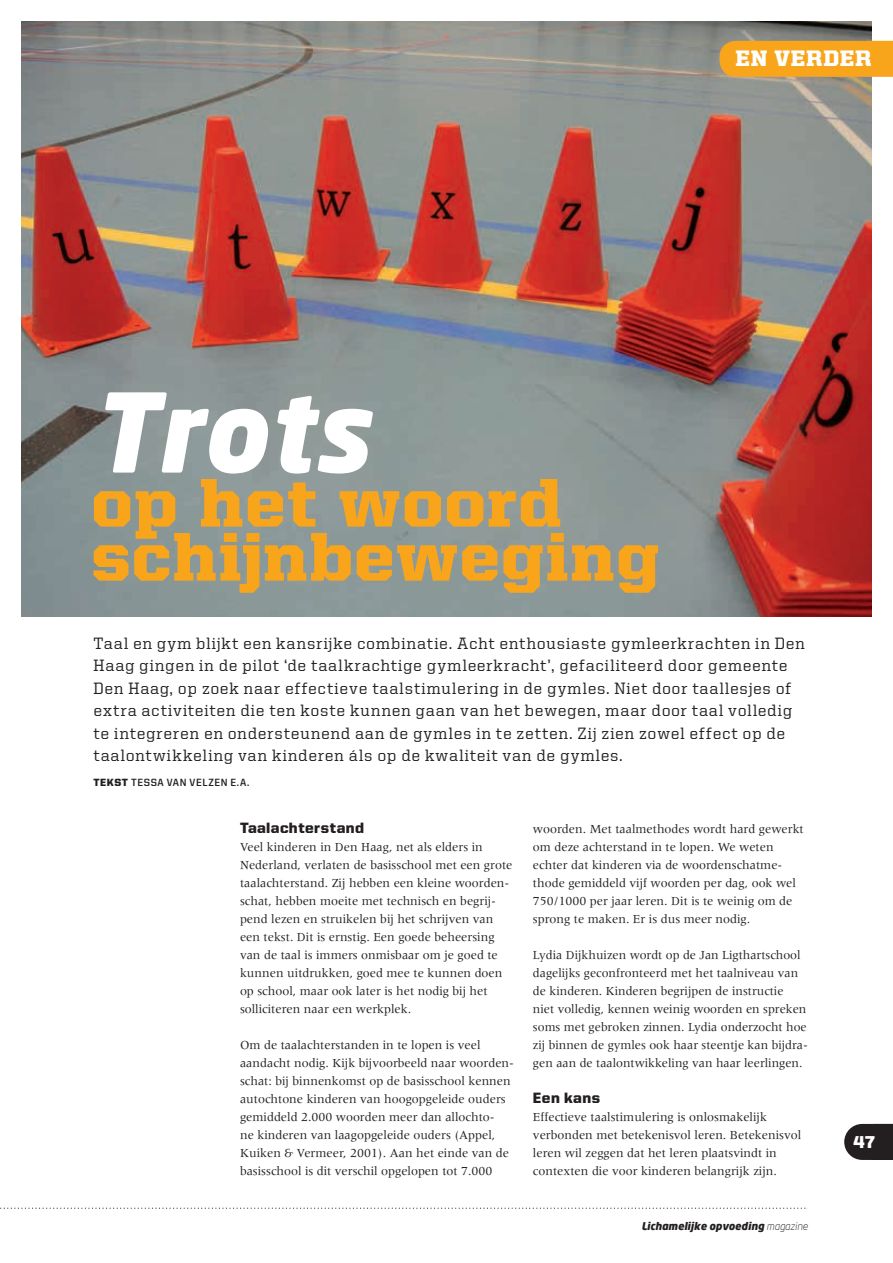
<style>
.page{position:relative;width:893px;height:1263px;background:#fff}
.page>*{position:absolute;margin:0;border:0;box-sizing:border-box;transform-origin:0 0}
.t1{font:italic 900 108px "Neo Sans";color:#fff}
.t2{font:900 69px/54px "United Serif Reg";letter-spacing:.02em;color:#f9a51b}
.t3{font:900 22.5px "United Serif Reg";letter-spacing:.035em;color:#fff}
.t4{font:900 17.25px "United Sans Reg";color:#fff}
.t5{font:500 16.5px/22.5px "United Serif Reg";letter-spacing:.05em;color:#231f20}
.t6{font:900 15px "United Sans Reg";letter-spacing:.03em;color:#231f20}
.t7{font:12.75px/18px "Meridien LT Std";color:#231f20}
.t8{font:italic 900 10.5px "Neo Sans";color:#231f20}
.t9{font:700 10.5px "United Sans Reg";letter-spacing:.06em;color:#231f20}
.s1{font-weight:900}
.s2{font-weight:300}
</style>
<div class="page">
<img style="left:21px;top:21px;width:851px;height:596px">
<div style="left:719px;top:41px;width:174px;height:36px;background:#f9a51b"></div>
<svg style="left:844px;top:1124px;width:49px;height:36px"></svg>
<svg style="left:0;top:1207px;width:808px;height:2px"></svg>
<h3 class="t3" style="left:735px;top:46px;width:138px">EN VERDER</h3>
<h1 class="t1" style="left:91px;top:362px;width:278px">Trots</h1>
<h2 class="t2" style="left:91px;top:475px;width:569px">op het woord schijnbeweging</h2>
<p class="t5" style="left:94px;top:632px;width:713px">Taal en gym blijkt een kansrijke combinatie. Acht enthousiaste gymleerkrachten in Den Haag gingen in de pilot ‘de taalkrachtige gymleerkracht’, gefaciliteerd door gemeente Den Haag, op zoek naar effectieve taalstimulering in de gymles. Niet door taallesjes of extra activiteiten die ten koste kunnen gaan van het bewegen, maar door taal volledig te integreren en ondersteunend aan de gymles in te zetten. Zij zien zowel effect op de taalontwikkeling van kinderen áls op de kwaliteit van de gymles.</p>
<p class="t9" style="left:94px;top:777px;width:157px"><span class="s1">TEKST</span> TESSA VAN VELZEN E.A.</p>
<p class="t6" style="left:240px;top:819px;width:126px">Taalachterstand</p>
<p class="t7" style="left:240px;top:837px;width:274px">Veel kinderen in Den Haag, net als elders in Nederland, verlaten de basisschool met een grote taalachterstand. Zij hebben een kleine woorden&shy;schat, hebben moeite met technisch en begrij&shy;pend lezen en struikelen bij het schrijven van een tekst. Dit is ernstig. Een goede beheersing van de taal is immers onmisbaar om je goed te kunnen uitdrukken, goed mee te kunnen doen op school, maar ook later is het nodig bij het solliciteren naar een werkplek.</p>
<p class="t7" style="left:240px;top:1035px;width:276px">Om de taalachterstanden in te lopen is veel aandacht nodig. Kijk bijvoorbeeld naar woorden&shy;schat: bij binnenkomst op de basisschool kennen autochtone kinderen van hoogopgeleide ouders gemiddeld 2.000 woorden meer dan allochto-<br>ne kinderen van laagopgeleide ouders (Appel, Kuiken &amp; Vermeer, 2001). Aan het einde van de basisschool is dit verschil opgelopen tot 7.000</p>
<p class="t7" style="left:533px;top:819px;width:272px">woorden. Met taalmethodes wordt hard gewerkt om deze achterstand in te lopen. We weten echter dat kinderen via de woordenschatme&shy;thode gemiddeld vijf woorden per dag, ook wel 750/1000 per jaar leren. Dit is te weinig om de sprong te maken. Er is dus meer nodig.</p>
<p class="t7" style="left:533px;top:945px;width:276px">Lydia Dijkhuizen wordt op de Jan Ligthartschool dagelijks geconfronteerd met het taalniveau van de kinderen. Kinderen begrijpen de instructie niet volledig, kennen weinig woorden en spreken soms met gebroken zinnen. Lydia onderzocht hoe zij binnen de gymles ook haar steentje kan bijdra&shy;gen aan de taalontwikkeling van haar leerlingen.</p>
<p class="t6" style="left:533px;top:1089px;width:69px">Een kans</p>
<p class="t7" style="left:533px;top:1107px;width:270px">Effectieve taalstimulering is onlosmakelijk verbonden met betekenisvol leren. Betekenisvol leren wil zeggen dat het leren plaatsvindt in contexten die voor kinderen belangrijk zijn.</p>
<p class="t8" style="left:641px;top:1219px;width:168px">Lichamelijke opvoeding <span class="s2">magazine</span></p>
<h3 class="t4" style="left:854px;top:1133px;width:23px">47</h3>
</div>
